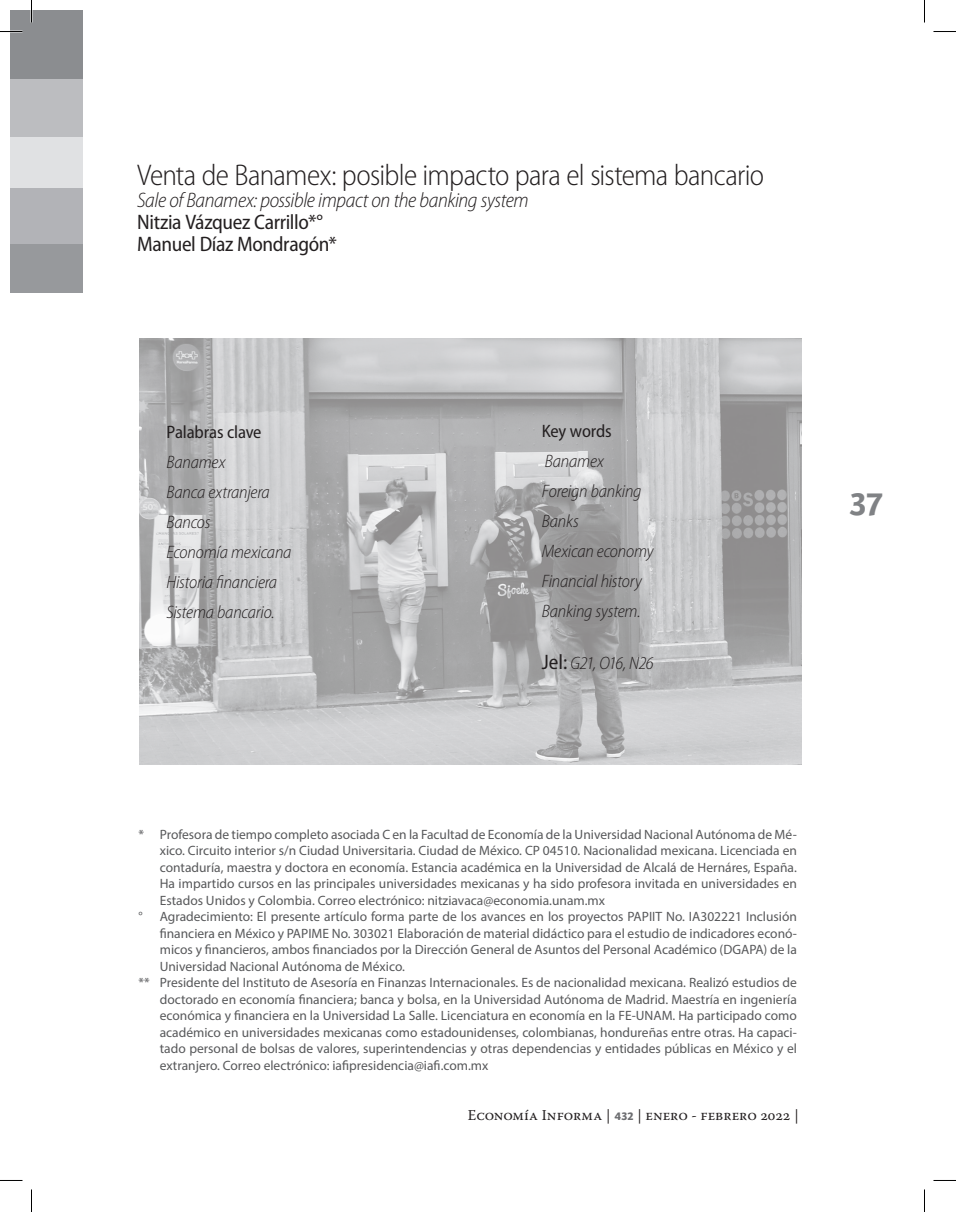
<style>
.page{position:relative;width:956px;height:1212px;background:#fff}
.page>*{position:absolute;margin:0;border:0;box-sizing:border-box;transform-origin:0 0}
.t1{font:700 36px "Karmina Sans";color:#808285}
.t2{font:300 semi-condensed 30px "Myriad Pro";letter-spacing:-.025em;color:#231f20}
.t3{font:italic 300 semi-condensed 21px "Myriad Pro";letter-spacing:-.02em;color:#231f20}
.t4{font:semi-condensed 21px/21.8px "Myriad Pro";letter-spacing:-.015em;color:#231f20}
.t5{font:italic 300 semi-condensed 18px/30px "Myriad Pro";letter-spacing:-.01em;color:#231f20}
.t6{font:semi-condensed 18px "Myriad Pro";letter-spacing:-.01em;color:#231f20}
.t7{font:italic 300 semi-condensed 18px "Myriad Pro";letter-spacing:-.045em;color:#231f20}
.t8{font:15px "Warnock Pro";color:#231f20}
.t9{font:13.5px/16.5px "Myriad Pro";color:#57585a;text-align:justify}
.t10{font:semi-condensed 13.5px "Myriad Pro";color:#57585a}
.s1{font-weight:400;font-style:normal;font-size:21px}
.s2{font-family:"Karmina Sans";font-weight:700;color:#6c6d70}
</style>
<div class="page">
<img style="left:140px;top:338px;width:661px;height:426px">
<div style="left:10px;top:10px;width:73px;height:70px;background:#8b8d90"></div>
<div style="left:10px;top:80px;width:73px;height:57px;background:#bcbdc0"></div>
<div style="left:10px;top:137px;width:73px;height:51px;background:#e0e1e3"></div>
<div style="left:10px;top:188px;width:73px;height:56px;background:#b2b3b7"></div>
<div style="left:10px;top:244px;width:73px;height:48px;background:#97999c"></div>
<svg style="left:0;top:31px;width:22px;height:1px"></svg>
<svg style="left:933px;top:31px;width:23px;height:1px"></svg>
<svg style="left:31px;top:0;width:1px;height:22px"></svg>
<svg style="left:31px;top:1189px;width:1px;height:22px"></svg>
<svg style="left:924px;top:0;width:1px;height:22px"></svg>
<svg style="left:924px;top:1189px;width:1px;height:22px"></svg>
<h2 class="t2" style="left:137px;top:157px;width:628px">Venta de Banamex: posible impacto para el sistema bancario</h2>
<h3 class="t3" style="left:137px;top:187px;width:393px">Sale of Banamex: possible impact on the banking system</h3>
<h3 class="t4" style="left:137px;top:210px;width:201px">Nitzia Vázquez Carrillo*°<br>Manuel Díaz Mondragón*</h3>
<h3 class="t6" style="left:166px;top:421px;width:97px">Palabras clave</h3>
<h3 class="t5" style="left:166px;top:447px;width:126px">Banamex<br>Banca extranjera<br>Bancos<br>Economía mexicana<br>Historia financiera<br>Sistema bancario.</h3>
<h3 class="t6" style="left:542px;top:419px;width:71px">Key words</h3>
<h3 class="t5" style="left:542px;top:445px;width:113px">Banamex<br>Foreign banking<br>Banks<br>Mexican economy<br>Financial history<br>Banking system.</h3>
<h3 class="t7" style="left:542px;top:652px;width:113px"><span class="s1">Jel:</span> G21, O16, N26</h3>
<h1 class="t1" style="left:850px;top:479px;width:34px">37</h1>
<p class="t9" style="left:160px;top:825px;width:639px;text-indent:-21px">* Profesora de tiempo completo asociada C en la Facultad de Economía de la Universidad Nacional Autónoma de Mé&shy;xico. Circuito interior s/n Ciudad Universitaria. Ciudad de México. CP 04510. Nacionalidad mexicana. Licenciada en contaduría, maestra y doctora en economía. Estancia académica en la Universidad de Alcalá de Hernáres, España.<br>Ha impartido cursos en las principales universidades mexicanas y ha sido profesora invitada en universidades en Estados Unidos y Colombia. Correo electrónico: nitziavaca@economia.unam.mx</p>
<p class="t10" style="left:138px;top:908px;width:6px">°</p>
<p class="t9" style="left:160px;top:908px;width:639px">Agradecimiento: El presente artículo forma parte de los avances en los proyectos PAPIIT No. IA302221 Inclusión</p>
<p class="t9" style="left:160px;top:924px;width:639px">financiera en México y PAPIME No. 303021 Elaboración de material didáctico para el estudio de indicadores econó-</p>
<p class="t9" style="left:160px;top:941px;width:639px">micos y financieros, ambos financiados por la Dirección General de Asuntos del Personal Académico (DGAPA) de la</p>
<p class="t9" style="left:160px;top:957px;width:247px">Universidad Nacional Autónoma de México.</p>
<p class="t9" style="left:138px;top:974px;width:660px">** Presidente del Instituto de Asesoría en Finanzas Internacionales. Es de nacionalidad mexicana. Realizó estudios de</p>
<p class="t9" style="left:160px;top:990px;width:639px">doctorado en economía financiera; banca y bolsa, en la Universidad Autónoma de Madrid. Maestría en ingeniería</p>
<p class="t9" style="left:160px;top:1007px;width:639px">económica y financiera en la Universidad La Salle. Licenciatura en economía en la FE-UNAM. Ha participado como</p>
<p class="t9" style="left:160px;top:1023px;width:639px">académico en universidades mexicanas como estadounidenses, colombianas, hondureñas entre otras. Ha capaci-</p>
<p class="t9" style="left:160px;top:1040px;width:639px">tado personal de bolsas de valores, superintendencias y otras dependencias y entidades públicas en México y el</p>
<p class="t9" style="left:160px;top:1056px;width:330px">extranjero. Correo electrónico: iafipresidencia@iafi.com.mx</p>
<p class="t8" style="left:468px;top:1105px;width:333px">Economía Informa | <span class="s2">432</span> | enero - febrero 2022 |</p>
</div>
